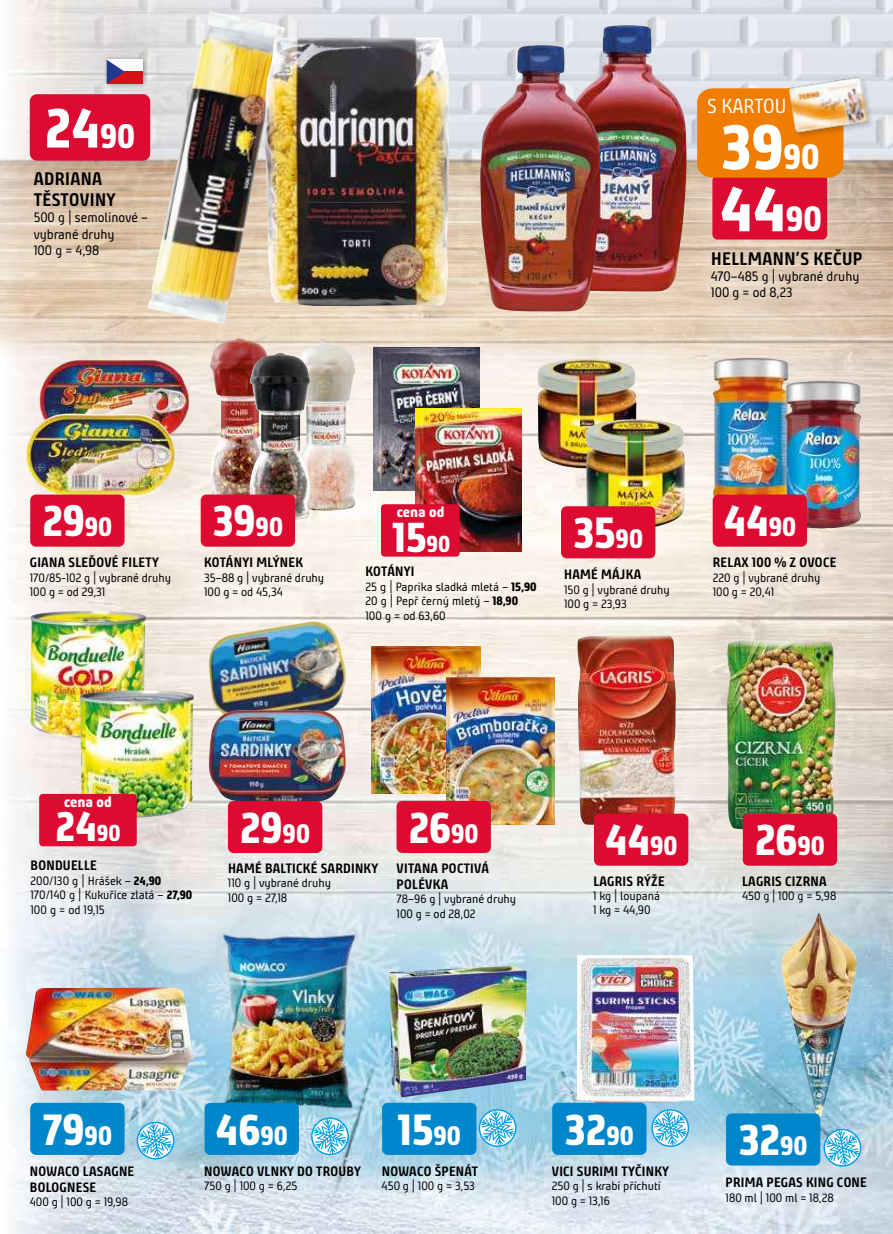
<style>
.page{position:relative;width:893px;height:1234px;background:#fff}
.page>*{position:absolute;margin:0;border:0;box-sizing:border-box;transform-origin:0 0}
.t1{font:800 63px "Bunday Clean";color:#fff}
.t2{font:800 55.35px "Bunday Clean";color:#fff}
.t3{font:800 43.35px "Bunday Clean";color:#fff}
.t4{font:800 41.55px "Bunday Clean";color:#fff}
.t5{font:20.1px "Bunday Clean";color:#fff}
.t6{font:700 18px/21.6px "Bunday Clean";letter-spacing:.02em;color:#000}
.t7{font:800 15px "Bunday Clean";color:#fff}
.t8{font:700 13.5px/16.2px "Bunday Clean";letter-spacing:.02em;color:#000}
.t9{font:13.5px/16.2px "Bunday Clean";color:#000}
.t10{font:12px/14.4px "Bunday Clean";color:#000}
.s1{font-size:33.45px}
.s2{font-size:34.5px}
.s3{font-size:26.25px}
.s4{font-size:22.65px}
.s5{font-weight:800}
</style>
<div class="page">
<img style="left:9px;top:404px;width:884px;height:829px">
<img style="left:0;top:0;width:893px;height:404px">
<img style="left:217px;top:929px;width:144px;height:184px">
<img style="left:25px;top:987px;width:169px;height:103px">
<img style="left:371px;top:646px;width:109px;height:147px">
<img style="left:207px;top:621px;width:140px;height:104px">
<img style="left:208px;top:708px;width:138px;height:93px">
<img style="left:446px;top:677px;width:109px;height:147px">
<img style="left:389px;top:965px;width:137px;height:132px">
<img style="left:567px;top:25px;width:119px;height:266px">
<img style="left:480px;top:45px;width:121px;height:266px">
<img style="left:578px;top:635px;width:98px;height:189px">
<img style="left:577px;top:954px;width:117px;height:148px">
<img style="left:725px;top:640px;width:112px;height:190px">
<img style="left:780px;top:913px;width:77px;height:208px">
<svg style="left:652px;top:1109px;width:36px;height:36px"></svg>
<div style="left:651px;top:1108px;width:38px;height:38px;border:1px solid #009ee4;border-radius:50%"></div>
<svg style="left:654px;top:1110px;width:33px;height:35px"></svg>
<div style="left:824px;top:1128px;width:37px;height:38px;border:1px solid #009ee4;border-radius:50%"></div>
<svg style="left:826px;top:1129px;width:33px;height:35px"></svg>
<div style="left:479px;top:1108px;width:37px;height:38px;border:1px solid #009ee4;border-radius:50%"></div>
<svg style="left:481px;top:1110px;width:33px;height:35px"></svg>
<div style="left:311px;top:1117px;width:38px;height:37px;border:1px solid #009ee4;border-radius:50%"></div>
<svg style="left:313px;top:1118px;width:34px;height:35px"></svg>
<div style="left:137px;top:1121px;width:37px;height:38px;border:1px solid #009ee4;border-radius:50%"></div>
<svg style="left:139px;top:1122px;width:33px;height:35px"></svg>
<div style="left:103px;top:55px;width:45px;height:33px;background:#000;opacity:.3"></div>
<div style="left:107px;top:60px;width:35px;height:12px;background:#fff"></div>
<div style="left:107px;top:72px;width:35px;height:12px;background:#d51317"></div>
<svg style="left:107px;top:60px;width:18px;height:24px"></svg>
<div style="left:396px;top:800px;width:95px;height:52px;background:#dd0a31;border-radius:6px"></div>
<div style="left:228px;top:800px;width:94px;height:52px;background:#dd0a31;border-radius:6px"></div>
<div style="left:30px;top:1102px;width:95px;height:52px;background:#0086ca;border-radius:6px"></div>
<div style="left:205px;top:1102px;width:94px;height:52px;background:#0086ca;border-radius:6px"></div>
<div style="left:382px;top:1102px;width:94px;height:52px;background:#0086ca;border-radius:6px"></div>
<div style="left:552px;top:1102px;width:94px;height:52px;background:#0086ca;border-radius:6px"></div>
<div style="left:726px;top:1113px;width:94px;height:52px;background:#0086ca;border-radius:6px"></div>
<div style="left:743px;top:813px;width:94px;height:52px;background:#dd0a31;border-radius:6px"></div>
<div style="left:594px;top:813px;width:94px;height:52px;background:#dd0a31;border-radius:6px"></div>
<div style="left:712px;top:175px;width:115px;height:64px;background:#dd0a31;border-radius:5px"></div>
<div style="left:697px;top:88px;width:146px;height:90px;background:#f07d00"></div>
<div style="left:789px;top:76px;width:85px;height:64px;background:#000;opacity:.2"></div>
<img style="left:787px;top:75px;width:82px;height:60px">
<img style="left:30px;top:611px;width:116px;height:127px">
<img style="left:80px;top:690px;width:114px;height:127px">
<div style="left:39px;top:793px;width:98px;height:53px;background:#dd0a31;border-radius:4px"></div>
<img style="left:210px;top:338px;width:60px;height:156px">
<img style="left:293px;top:343px;width:62px;height:167px">
<img style="left:249px;top:353px;width:61px;height:167px">
<img style="left:39px;top:359px;width:151px;height:83px">
<img style="left:26px;top:413px;width:151px;height:83px">
<img style="left:537px;top:359px;width:100px;height:109px">
<img style="left:586px;top:419px;width:99px;height:109px">
<img style="left:148px;top:11px;width:137px;height:313px">
<div style="left:30px;top:494px;width:95px;height:52px;background:#dd0a31;border-radius:6px"></div>
<div style="left:201px;top:494px;width:94px;height:52px;background:#dd0a31;border-radius:6px"></div>
<div style="left:561px;top:506px;width:94px;height:52px;background:#dd0a31;border-radius:6px"></div>
<div style="left:30px;top:94px;width:120px;height:67px;background:#dd0a31;border-radius:7px"></div>
<img style="left:712px;top:358px;width:77px;height:147px">
<img style="left:784px;top:381px;width:78px;height:147px">
<div style="left:713px;top:494px;width:94px;height:52px;background:#dd0a31;border-radius:6px"></div>
<img style="left:265px;top:37px;width:184px;height:269px">
<img style="left:373px;top:347px;width:106px;height:143px">
<img style="left:416px;top:408px;width:105px;height:143px">
<div style="left:381px;top:504px;width:79px;height:52px;background:#dd0a31;border-radius:4px"></div>
<h2 class="t2" style="left:45px;top:99px;width:92px">24<span class="s1">90</span></h2>
<h3 class="t6" style="left:34px;top:167px;width:83px">ADRIANA<br>TĚSTOVINY</h3>
<p class="t9" style="left:34px;top:210px;width:116px">500 g | semolinové – vybrané druhy<br>100 g = 4,98</p>
<h3 class="t5" style="left:707px;top:95px;width:81px">S KARTOU</h3>
<h1 class="t1" style="left:721px;top:114px;width:100px">39<span class="s2">90</span></h1>
<h1 class="t1" style="left:720px;top:176px;width:104px">44<span class="s2">90</span></h1>
<h3 class="t6" style="left:711px;top:247px;width:153px">HELLMANN’S KEČUP</h3>
<p class="t9" style="left:711px;top:268px;width:150px">470–485 g | vybrané druhy<br>100 g = od 8,23</p>
<h3 class="t3" style="left:42px;top:498px;width:71px">29<span class="s3">90</span></h3>
<h3 class="t3" style="left:213px;top:498px;width:72px">39<span class="s3">90</span></h3>
<h3 class="t3" style="left:573px;top:510px;width:71px">35<span class="s3">90</span></h3>
<p class="t7" style="left:397px;top:504px;width:49px">cena od</p>
<h3 class="t4" style="left:392px;top:515px;width:60px">15<span class="s4">90</span></h3>
<p class="t8" style="left:30px;top:554px;width:131px">GIANA SLEĎOVÉ FILETY</p>
<p class="t10" style="left:30px;top:570px;width:143px">170/85-102 g | vybrané druhy<br>100 g = od 29,31</p>
<p class="t8" style="left:204px;top:554px;width:100px">KOTÁNYI MLÝNEK</p>
<p class="t10" style="left:204px;top:570px;width:122px">35–88 g | vybrané druhy<br>100 g = od 45,34</p>
<p class="t8" style="left:366px;top:563px;width:50px">KOTÁNYI</p>
<p class="t10" style="left:365px;top:579px;width:173px">25 g | Paprika sladká mletá – <span class="s5">15,90<br></span>20 g | Pepř černý mletý – <span class="s5">18,90<br></span>100 g = od 63,60</p>
<p class="t8" style="left:564px;top:566px;width:79px">HAMÉ MÁJKA</p>
<p class="t10" style="left:564px;top:582px;width:107px">150 g | vybrané druhy<br>100 g = 23,93</p>
<h3 class="t3" style="left:723px;top:498px;width:74px">44<span class="s3">90</span></h3>
<p class="t8" style="left:713px;top:554px;width:125px">RELAX 100 % Z OVOCE</p>
<p class="t10" style="left:713px;top:570px;width:109px">220 g | vybrané druhy<br>100 g = 20,41</p>
<p class="t7" style="left:64px;top:793px;width:49px">cena od</p>
<h3 class="t4" style="left:55px;top:804px;width:67px">24<span class="s4">90</span></h3>
<p class="t8" style="left:31px;top:857px;width:68px">BONDUELLE</p>
<p class="t10" style="left:30px;top:873px;width:163px">200/130 g | Hrášek – <span class="s5">24,90<br></span>170/140 g | Kukuřice zlatá – <span class="s5">27,90<br></span>100 g = od 19,15</p>
<h3 class="t3" style="left:240px;top:804px;width:71px">29<span class="s3">90</span></h3>
<h3 class="t3" style="left:409px;top:804px;width:71px">26<span class="s3">90</span></h3>
<p class="t8" style="left:228px;top:859px;width:152px">HAMÉ BALTICKÉ SARDINKY</p>
<p class="t10" style="left:228px;top:875px;width:105px">110 g | vybrané druhy<br>100 g = 27,18</p>
<p class="t8" style="left:397px;top:859px;width:94px">VITANA POCTIVÁ<br>POLÉVKA</p>
<p class="t10" style="left:396px;top:891px;width:121px">78–96 g | vybrané druhy<br>100 g = od 28,02</p>
<h3 class="t3" style="left:605px;top:817px;width:74px">44<span class="s3">90</span></h3>
<p class="t8" style="left:593px;top:872px;width:73px">LAGRIS RÝŽE</p>
<p class="t10" style="left:593px;top:888px;width:68px">1 kg | loupaná<br>1 kg = 44,90</p>
<h3 class="t3" style="left:755px;top:817px;width:71px">26<span class="s3">90</span></h3>
<p class="t8" style="left:742px;top:872px;width:86px">LAGRIS CIZRNA</p>
<p class="t10" style="left:742px;top:888px;width:96px">450 g | 100 g = 5,98</p>
<h3 class="t3" style="left:43px;top:1106px;width:71px">79<span class="s3">90</span></h3>
<p class="t8" style="left:30px;top:1162px;width:106px">NOWACO LASAGNE<br>BOLOGNESE</p>
<p class="t10" style="left:30px;top:1194px;width:100px">400 g | 100 g = 19,98</p>
<h3 class="t3" style="left:216px;top:1106px;width:74px">46<span class="s3">90</span></h3>
<p class="t8" style="left:204px;top:1162px;width:158px">NOWACO VLNKY DO TROUBY</p>
<p class="t10" style="left:204px;top:1178px;width:95px">750 g | 100 g = 6,25</p>
<h3 class="t3" style="left:398px;top:1106px;width:65px">15<span class="s3">90</span></h3>
<p class="t8" style="left:382px;top:1162px;width:98px">NOWACO ŠPENÁT</p>
<p class="t10" style="left:382px;top:1178px;width:95px">450 g | 100 g = 3,53</p>
<h3 class="t3" style="left:565px;top:1106px;width:70px">32<span class="s3">90</span></h3>
<h3 class="t3" style="left:739px;top:1116px;width:70px">32<span class="s3">90</span></h3>
<p class="t8" style="left:552px;top:1162px;width:119px">VICI SURIMI TYČINKY</p>
<p class="t10" style="left:552px;top:1178px;width:111px">250 g | s krabí příchutí<br>100 g = 13,16</p>
<p class="t8" style="left:726px;top:1174px;width:143px">PRIMA PEGAS KING CONE</p>
<p class="t10" style="left:725px;top:1190px;width:110px">180 ml | 100 ml = 18,28</p>
</div>
